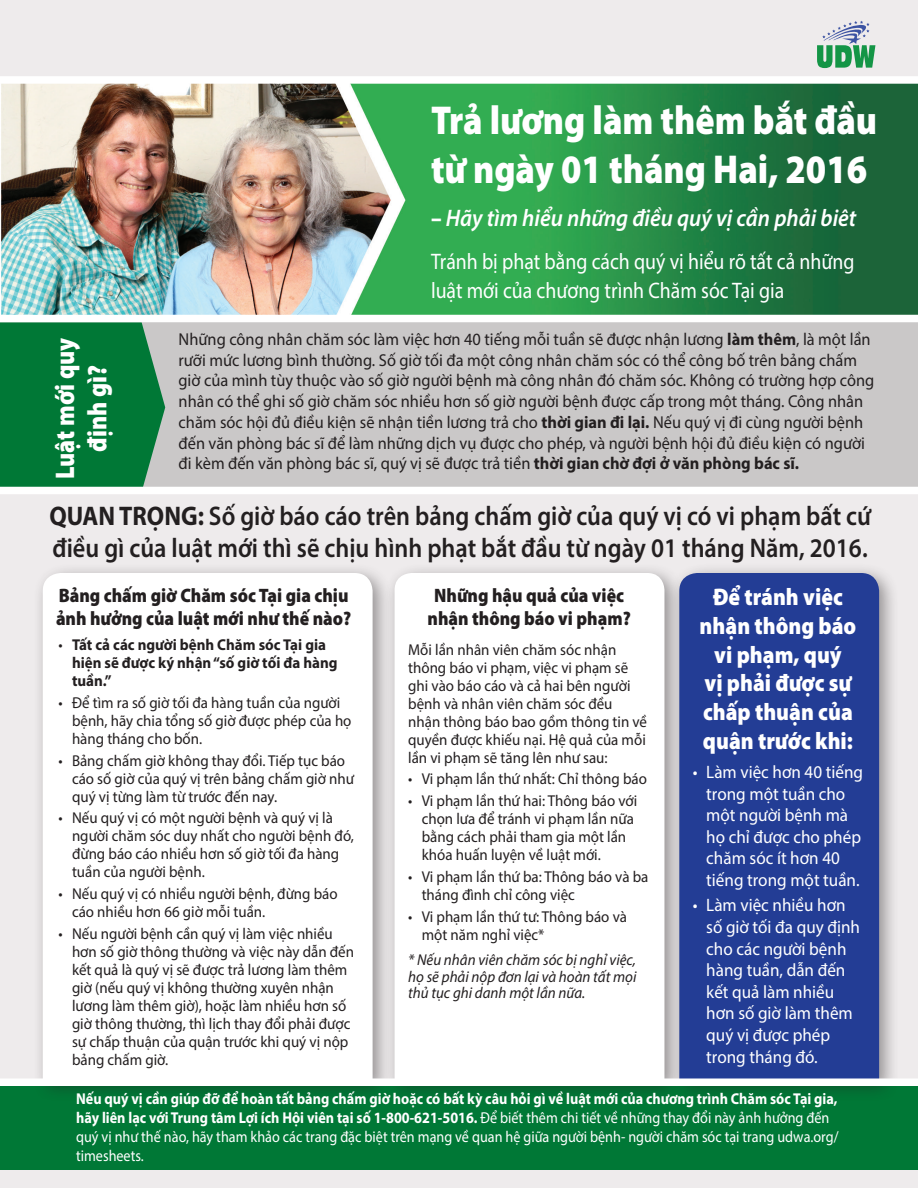
<style>
.page{position:relative;width:918px;height:1188px;background:#eeebec}
.page>*{position:absolute;margin:0;border:0;box-sizing:border-box;transform-origin:0 0}
.t1{font:900 40.5px/48.6px "Myriad Pro";color:#fff;scale:.88 1}
.t2{font:600 27px/32.4px "Myriad Pro";color:#231f20;scale:.9 1}
.t3{font:900 27px/32.4px "Myriad Pro";color:#fff;text-align:center;scale:.88 1}
.t4{font:900 24px/28.8px "Myriad Pro";color:#fff;text-align:center;scale:.9 1}
.t5{font:italic 600 24px "Myriad Pro";color:#fff;scale:.93 1}
.t6{font:22.5px/28.5px "Myriad Pro";color:#fff;scale:.88 1}
.t7{font:900 19.5px/23.4px "Myriad Pro";color:#231f20;scale:.9 1}
.t8{font:18px/21.6px "Myriad Pro";color:#fff;scale:.95 1}
.t9{font:17.25px/20.7px "Myriad Pro";color:#231f20;scale:.95 1}
.t10{font:15.75px/18px "Myriad Pro";color:#231f20;scale:.95 1}
.t11{font:15.75px/18.9px "Myriad Pro";color:#fff;scale:.9 1}
.t12{font:italic 15.75px/16.5px "Myriad Pro";color:#231f20;text-align:justify;scale:.95 1}
.t13{font:700 15.75px/18px "Myriad Pro";color:#231f20;scale:.95 1}
.s1{font-weight:900;font-style:normal}
.s2{font-weight:700}
.s3{font-weight:400}
</style>
<div class="page">
<div style="left:0;top:1085px;width:918px;height:85px;background:#007836"></div>
<div style="left:32px;top:563px;width:360px;height:540px;background:#231f20;opacity:.45"></div>
<div style="left:43px;top:573px;width:330px;height:505px;background:#fff"></div>
<div style="left:384px;top:563px;width:300px;height:540px;background:#231f20;opacity:.45"></div>
<div style="left:395px;top:573px;width:269px;height:505px;background:#fff"></div>
<div style="left:669px;top:563px;width:230px;height:539px;background:#231f20;opacity:.45"></div>
<svg style="left:679px;top:573px;width:200px;height:505px;background:#2a4297"></svg>
<div style="left:0;top:322px;width:918px;height:165px;background:#cac8c8"></div>
<svg style="left:0;top:322px;width:165px;height:165px;background:#0d7d3f"></svg>
<img style="left:0;top:84px;width:918px;height:231px">
<div style="left:0;top:315px;width:918px;height:7px;background:#fff"></div>
<div style="left:0;top:76px;width:918px;height:8px;background:#fff"></div>
<div style="left:0;top:487px;width:918px;height:7px;background:#fff"></div>
<div style="left:0;top:1078px;width:918px;height:8px;background:#fff"></div>
<svg style="left:817px;top:21px;width:58px;height:47px"></svg>
<p class="t3" style="left:48px;top:479px;width:162px;rotate:-90deg">Luật mới quy định gì?</p>
<p class="t1" style="left:431px;top:95px;width:509px">Trả lương làm thêm bắt đầu từ ngày 01 tháng Hai, 2016</p>
<p class="t5" style="left:431px;top:203px;width:459px"><span class="s1">–</span> Hãy tìm hiểu những điều quý vị cần phải biêt</p>
<p class="t6" style="left:431px;top:247px;width:483px">Tránh bị phạt bằng cách quý vị hiểu rõ tất cả những luật mới của chương trình Chăm sóc Tại gia</p>
<p class="t9" style="left:179px;top:329px;width:734px">Những công nhân chăm sóc làm việc hơn 40 tiếng mỗi tuần sẽ được nhận lương <span class="s2">làm thêm</span>, là một lần rưỡi mức lương bình thường. Số giờ tối đa một công nhân chăm sóc có thể công bố trên bảng chấm giờ của mình tùy thuộc vào số giờ người bệnh mà công nhân đó chăm sóc. Không có trường hợp công nhân có thể ghi số giờ chăm sóc nhiều hơn số giờ người bệnh được cấp trong một tháng. Công nhân chăm sóc hội đủ điều kiện sẽ nhận tiền lương trả cho <span class="s2">thời gian đi lại.</span> Nếu quý vị đi cù ng người bệnh đến văn phòng bác sĩ để làm những dịch vụ được cho phép, và người bệnh hội đủ điều kiện có người đi kèm đến văn phòng bác sĩ, quý vị sẽ được trả tiền <span class="s2">thời gian chờ đợi ở văn phòng bác sĩ.</span></p>
<p class="t2" style="left:49px;top:499px;width:914px"><span class="s2">QUAN TRỌNG:</span> Số giờ báo cáo trên bảng chấm giờ của quý vị có vi phạm bất cứ điều gì của luật mới thì sẽ chịu hình phạt bắt đầu từ ngày 01 tháng Năm, 2016.</p>
<p class="t7" style="left:56px;top:582px;width:330px">Bảng chấm giờ Chăm sóc Tại gia chịu ảnh hưởng của luật mới như thế nào?</p>
<p class="t7" style="left:428px;top:582px;width:227px;text-align:center">Những hậu quả của việc nhận thông báo vi phạm?</p>
<p class="t4" style="left:700px;top:581px;width:176px">Để tránh việc nhận thông báo vi phạm, quý<br>vị phải được sự chấp thuận của quận trước khi:</p>
<p class="t13" style="left:72px;top:635px;width:281px;text-indent:-14px"><span class="s3">•</span> Tất cả các người bệnh Chăm sóc Tại gia hiện sẽ được ký nhận “số giờ tối đa hàng tuần.”</p>
<p class="t10" style="left:72px;top:693px;width:296px;text-indent:-14px">• Để tìm ra số giờ tối đa hàng tuần của người bệnh, hãy chia tổng số giờ được phép của họ hàng tháng cho bốn.</p>
<p class="t10" style="left:72px;top:751px;width:298px;text-indent:-14px">• Bảng chấm giờ không thay đổi. Tiếp tục báo cáo số giờ của quý vị trên bảng chấm giờ như quý vị từng làm từ trước đến nay.</p>
<p class="t10" style="left:72px;top:809px;width:298px;text-indent:-14px">• Nếu quý vị có một người bệnh và quý vị là người chăm sóc duy nhất cho người bệnh đó, đừng báo cáo nhiều hơn số giờ tối đa hàng tuần của người bệnh.</p>
<p class="t10" style="left:72px;top:885px;width:281px;text-indent:-14px">• Nếu quý vị có nhiều người bệnh, đừng báo cáo nhiều hơn 66 giờ mỗi tuần.</p>
<p class="t10" style="left:72px;top:924px;width:298px;text-indent:-14px">• Nếu người bệnh cần quý vị làm việc nhiều hơn số giờ thông thường và việc này dẫn đến kết quả là quý vị sẽ được trả lương làm thêm giờ (nếu quý vị không thường xuyên nhận lương làm thêm giờ), hoặc làm nhiều hơn số giờ thông thường, thì lịch thay đổi phải được sự chấp thuận của quận trước khi quý vị nộp bảng chấm giờ.</p>
<p class="t10" style="left:408px;top:640px;width:253px">Mỗi lần nhân viên chăm sóc nhận thông báo vi phạm, việc vi phạm sẽ ghi vào báo cáo và cả hai bên người bệnh và nhân viên chăm sóc đều nhận thông báo bao gồm thông tin về quyền được khiếu nại. Hệ quả của mỗi lần vi phạm sẽ tăng lên như sau:</p>
<p class="t10" style="left:408px;top:770px;width:253px">• Vi phạm lần thứ nhất: Chỉ thông báo</p>
<p class="t10" style="left:422px;top:792px;width:229px;text-indent:-14px">• Vi phạm lần thứ hai: Thông báo với chọn lưa để tránh vi phạm lần nữa bằng cách phải tham gia một lần khóa huấn luyện về luật mới.</p>
<p class="t10" style="left:422px;top:867px;width:240px;text-indent:-14px">• Vi phạm lần thứ ba: Thông báo và ba tháng đình chỉ công việc</p>
<p class="t10" style="left:422px;top:907px;width:218px;text-indent:-14px">• Vi phạm lần thứ tư: Thông báo và một năm nghỉ việc*</p>
<p class="t12" style="left:408px;top:952px;width:242px">* Nếu nhân viên chăm sóc bị nghỉ việc, họ sẽ phải nộp đơn lại và hoàn tất mọi thủ tục ghi danh một lần nữa.</p>
<p class="t8" style="left:706px;top:761px;width:167px;text-indent:-14px">• Làm việc hơn 40 tiếng trong một tuần cho một người bệnh mà họ chỉ được cho phép chăm sóc ít hơn 40 tiếng trong một tuần.</p>
<p class="t8" style="left:706px;top:894px;width:163px;text-indent:-14px">• Làm việc nhiều hơn số giờ tối đa quy định cho các người bệnh hàng tuần, dẫn đến kết quả làm nhiều hơn số giờ làm thêm quý vị được phép trong tháng đó.</p>
<p class="t11" style="left:76px;top:1089px;width:849px"><span class="s2">Nếu quý vị cần giúp đỡ để hoàn tất bảng chấm giờ hoặc có bất kỳ câu hỏi gì về luật mới của chương trình Chăm sóc Tại gia, hãy liên lạc với Trung tâm Lợi ích Hội viên tại số 1-800-621-5016.</span> Để biết thêm chi tiết về những thay đổi này ảnh hưởng đến quý vị như thế nào, hãy tham khảo các trang đặc biệt trên mạng về quan hệ giữa người bệnh- người chăm sóc tại trang udwa.org/ timesheets.</p>
</div>
